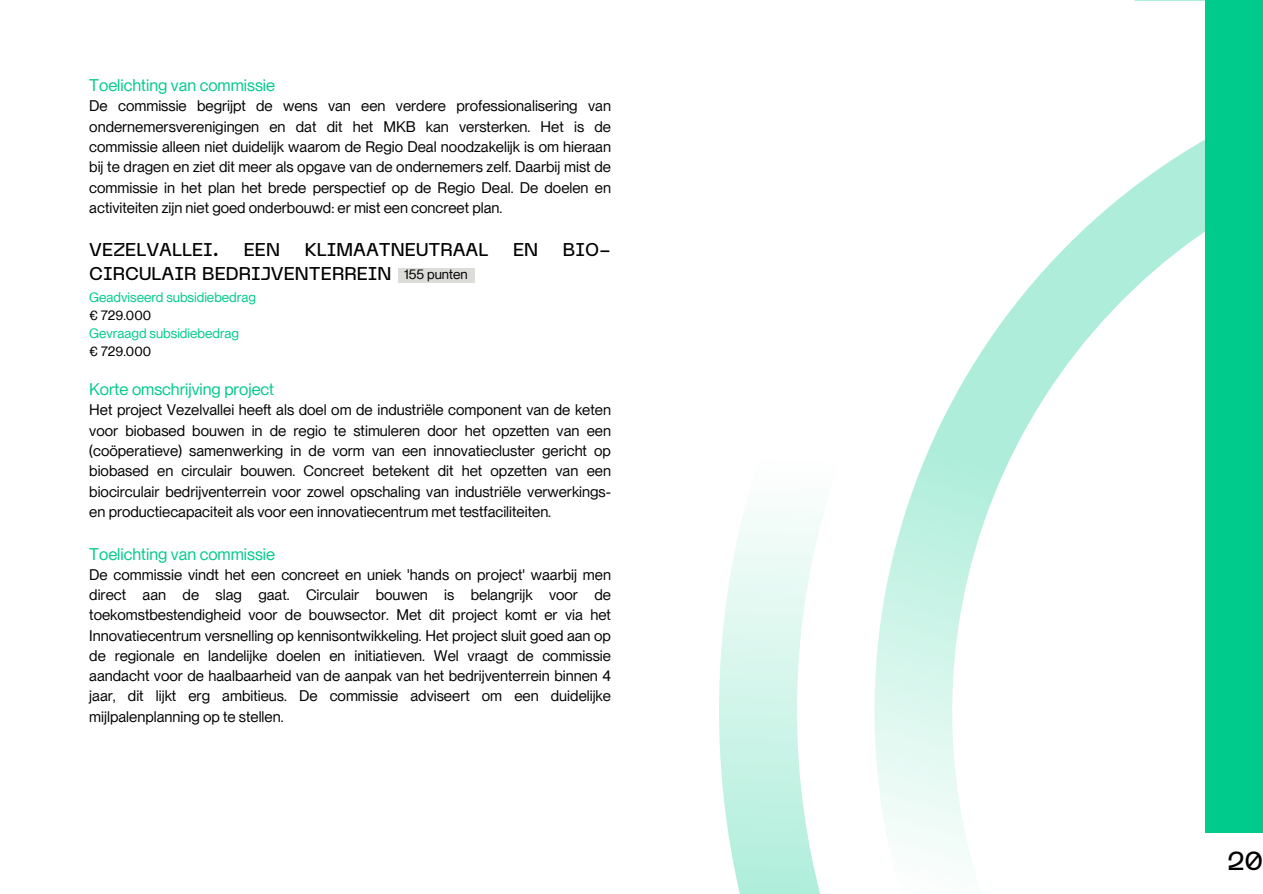
<style>
.page{position:relative;width:1263px;height:894px;background:#fff}
.page>*{position:absolute;margin:0;border:0;box-sizing:border-box;transform-origin:0 0}
.t1{font:500 25.5px "PP Neue Machina";color:#000}
.t2{font:500 18px "PP Neue Machina";color:#000}
.t3{font:16.5px "PP Neue Montreal";color:#00ca8c}
.t4{font:15px/20.2px "PP Neue Montreal";color:#000;text-align:justify}
.t5{font:13.5px/18px "PP Neue Montreal";color:#00ca8c}
.t6{font:13.5px "PP Neue Montreal";color:#000}
.s1{color:#000}
</style>
<div class="page">
<svg style="left:719px;top:0;width:544px;height:893px"></svg>
<div style="left:398px;top:268px;width:76px;height:15px;background:#dcdcd9"></div>
<div style="left:1205px;top:0;width:58px;height:831px;background:#00ca8c"></div>
<p class="t3" style="left:89px;top:75px;width:187px">Toelichting van commissie</p>
<p class="t4" style="left:89px;top:96px;width:523px">De commissie begrijpt de wens van een verdere professionalisering van ondernemersverenigingen en dat dit het MKB kan versterken. Het is de commissie alleen niet duidelijk waarom de Regio Deal noodzakelijk is om hieraan bij te dragen en ziet dit meer als opgave van de ondernemers zelf. Daarbij mist de commissie in het plan het brede perspectief op de Regio Deal. De doelen en activiteiten zijn niet goed onderbouwd: er mist een concreet plan.</p>
<h3 class="t2" style="left:89px;top:242px;width:131px">VEZELVALLEI.</h3>
<h3 class="t2" style="left:244px;top:242px;width:38px">EEN</h3>
<h3 class="t2" style="left:305px;top:242px;width:185px">KLIMAATNEUTRAAL</h3>
<h3 class="t2" style="left:513px;top:242px;width:27px">EN</h3>
<h3 class="t2" style="left:563px;top:242px;width:50px">BIO-</h3>
<h3 class="t2" style="left:89px;top:267px;width:304px">CIRCULAIR BEDRIJVENTERREIN</h3>
<h3 class="t5" style="left:89px;top:288px;width:168px">Geadviseerd subsidiebedrag <span class="s1">€ 729.000<br></span>Gevraagd subsidiebedrag<br><span class="s1">€ 729.000</span></h3>
<h2 class="t3" style="left:89px;top:379px;width:186px">Korte omschrijving project</h2>
<h2 class="t4" style="left:89px;top:400px;width:523px">Het project Vezelvallei heeft als doel om de industriële component van de keten voor biobased bouwen in de regio te stimuleren door het opzetten van een (coöperatieve) samenwerking in de vorm van een innovatiecluster gericht op biobased en circulair bouwen. Concreet betekent dit het opzetten van een biocirculair bedrijventerrein voor zowel opschaling van industriële verwerkings&shy;en productiecapaciteit als voor een innovatiecentrum met testfaciliteiten.</h2>
<h3 class="t3" style="left:89px;top:543px;width:187px">Toelichting van commissie</h3>
<h3 class="t4" style="left:89px;top:564px;width:523px">De commissie vindt het een concreet en uniek 'hands on project' waarbij men direct aan de slag gaat. Circulair bouwen is belangrijk voor de toekomstbestendigheid voor de bouwsector. Met dit project komt er via het Innovatiecentrum versnelling op kennisontwikkeling. Het project sluit goed aan op de regionale en landelijke doelen en initiatieven. Wel vraagt de commissie aandacht voor de haalbaarheid van de aanpak van het bedrijventerrein binnen 4 jaar, dit lijkt erg ambitieus. De commissie adviseert om een duidelijke mijlpalenplanning op te stellen.</h3>
<h3 class="t6" style="left:404px;top:266px;width:65px">155 punten</h3>
<h1 class="t1" style="left:1227px;top:851px;width:37px">20</h1>
</div>
